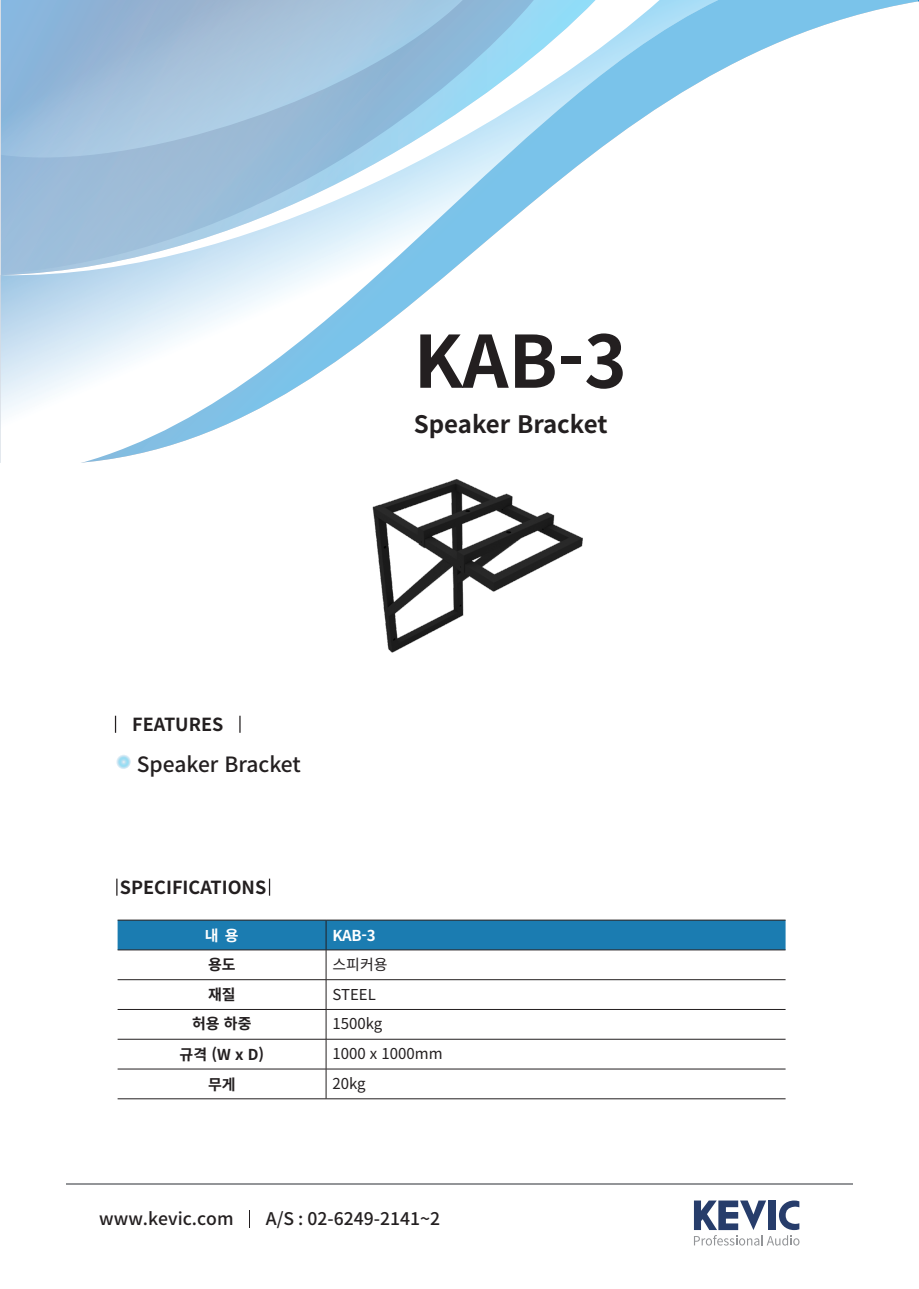
<style>
.page{position:relative;width:919px;height:1289px;background:#fff}
.page>*{position:absolute;margin:0;border:0;box-sizing:border-box;transform-origin:0 0}
.t1{font:700 72px "Noto Sans CJ Kkr";color:#231f20}
.t2{font:700 24px "Noto Sans CJ Kkr";color:#231f20}
.t3{font:500 21px "Noto Sans CJ Kkr";color:#231f20}
.t4{font:700 18px "Noto Sans CJ Kkr";color:#231f20}
.t5{font:500 17.4px "Noto Sans CJ Kkr";color:#231f20}
.t6{font:15px "Noto Sans CJ Kkr";color:#231f20}
.t7{font:700 15px "Noto Sans CJ Kkr";color:#231f20}
.t8{font:700 15px "Noto Sans CJ Kkr";color:#fff}
</style>
<div class="page">
<svg style="left:1px;top:0;width:917px;height:463px"></svg>
<svg style="left:694px;top:1200px;width:105px;height:45px"></svg>
<svg style="left:249px;top:1210px;width:1px;height:17px"></svg>
<hr style="left:66px;top:1183px;width:787px;height:1px;background:#939598">
<svg style="left:115px;top:715px;width:1px;height:17px"></svg>
<svg style="left:239px;top:715px;width:1px;height:17px"></svg>
<svg style="left:115px;top:753px;width:16px;height:16px"></svg>
<img style="left:314px;top:461px;width:312px;height:192px">
<svg style="left:118px;top:920px;width:667px;height:59px"></svg>
<hr style="left:326px;top:979px;width:1px;height:30px;background:#231f20">
<hr style="left:326px;top:1009px;width:1px;height:30px;background:#231f20">
<svg style="left:326px;top:1039px;width:1px;height:59px"></svg>
<hr style="left:118px;top:1098px;width:208px;height:1px;background:#231f20">
<hr style="left:326px;top:1098px;width:459px;height:1px;background:#231f20">
<hr style="left:118px;top:919px;width:208px;height:1px;background:#231f20">
<hr style="left:326px;top:919px;width:459px;height:1px;background:#231f20">
<hr style="left:118px;top:949px;width:208px;height:1px;background:#231f20">
<hr style="left:326px;top:949px;width:459px;height:1px;background:#231f20">
<hr style="left:118px;top:979px;width:208px;height:1px;background:#231f20">
<hr style="left:326px;top:979px;width:459px;height:1px;background:#231f20">
<hr style="left:118px;top:1009px;width:208px;height:1px;background:#231f20">
<hr style="left:326px;top:1009px;width:459px;height:1px;background:#231f20">
<hr style="left:118px;top:1038px;width:208px;height:1px;background:#231f20">
<hr style="left:326px;top:1038px;width:459px;height:1px;background:#231f20">
<hr style="left:118px;top:1068px;width:208px;height:1px;background:#231f20">
<hr style="left:326px;top:1068px;width:459px;height:1px;background:#231f20">
<svg style="left:116px;top:878px;width:1px;height:17px"></svg>
<svg style="left:269px;top:878px;width:1px;height:17px"></svg>
<p class="t4" style="left:132px;top:714px;width:93px">FEATURES</p>
<p class="t3" style="left:137px;top:752px;width:165px">Speaker Bracket</p>
<p class="t4" style="left:120px;top:877px;width:148px">SPECIFICATIONS</p>
<h1 class="t1" style="left:414px;top:321px;width:214px">KAB-3</h1>
<h2 class="t2" style="left:414px;top:410px;width:195px">Speaker Bracket</h2>
<p class="t8" style="left:205px;top:927px;width:35px">내 용</p>
<p class="t8" style="left:332px;top:927px;width:45px">KAB-3</p>
<p class="t7" style="left:208px;top:955px;width:29px">용도</p>
<p class="t6" style="left:332px;top:955px;width:57px">스피커용</p>
<p class="t7" style="left:208px;top:985px;width:29px">재질</p>
<p class="t6" style="left:332px;top:985px;width:45px">STEEL</p>
<p class="t7" style="left:192px;top:1015px;width:61px">허용 하중</p>
<p class="t6" style="left:332px;top:1015px;width:51px">1500kg</p>
<p class="t7" style="left:179px;top:1046px;width:86px">규격 (W x D)</p>
<p class="t6" style="left:332px;top:1045px;width:112px">1000 x 1000mm</p>
<p class="t7" style="left:208px;top:1075px;width:29px">무게</p>
<p class="t6" style="left:332px;top:1074px;width:35px">20kg</p>
<p class="t5" style="left:99px;top:1208px;width:136px">www.kevic.com</p>
<p class="t5" style="left:266px;top:1208px;width:176px">A/S : 02-6249-2141~2</p>
</div>
